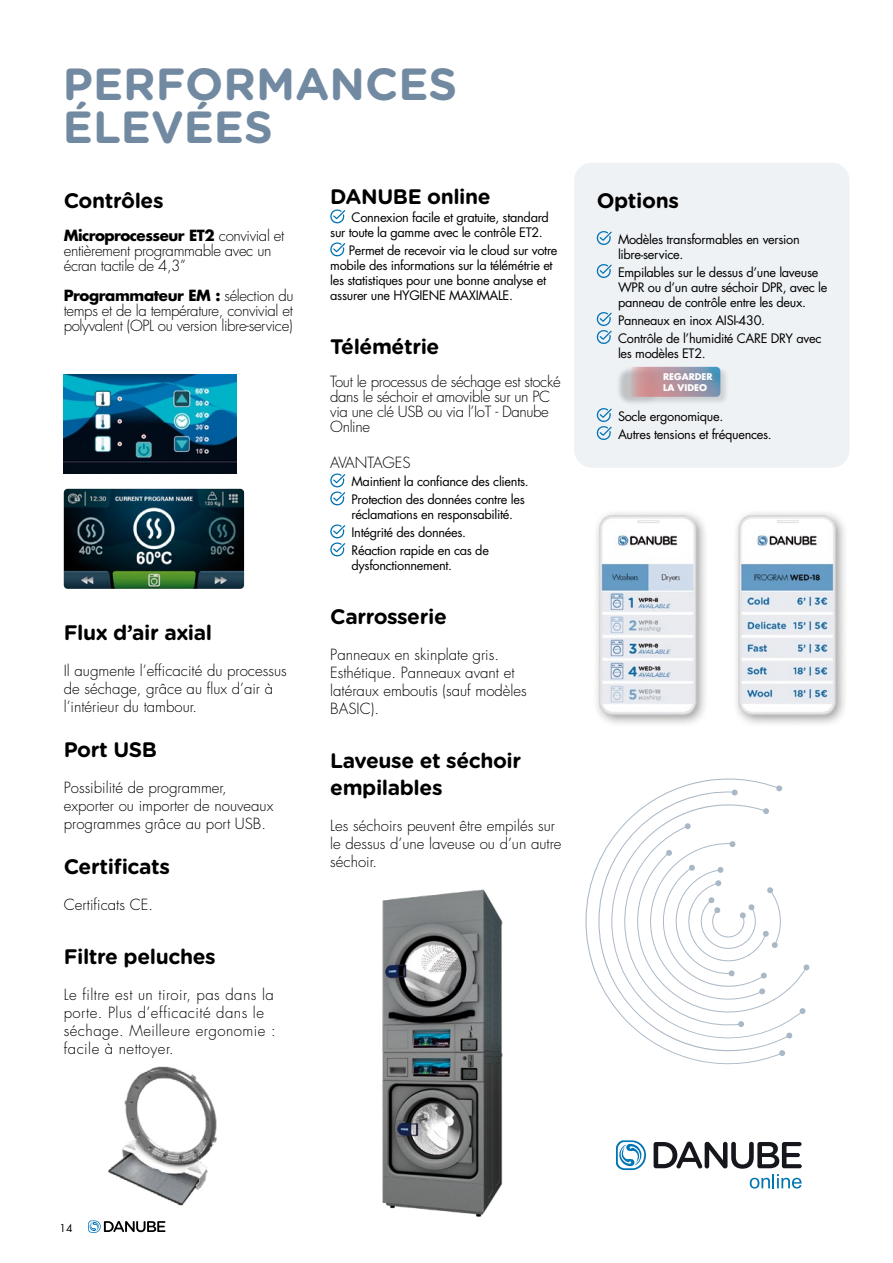
<style>
.page{position:relative;width:893px;height:1263px;background:#fff}
.page>*{position:absolute;margin:0;border:0;box-sizing:border-box;transform-origin:0 0}
.t1{font:700 45px/43.5px "Gotham Rounded";color:#728aa1}
.t2{font:700 21px/27px "Gotham Rounded";letter-spacing:-.02em;color:#000}
.t3{font:300 15px/18px "Futura Std";color:#000}
.t4{font:300 15px/15px "Futura Std";letter-spacing:-.025em;color:#000}
.t5{font:300 15px/18px "Futura Std";letter-spacing:.03em;color:#000}
.t6{font:12.75px/15px "Futura Std";letter-spacing:-.025em;color:#000}
.t7{font:10.5px "Futura Std";color:#000}
.t8{font:700 9px/10.8px "Futura Std";color:#fff}
.s1{font-weight:700}
</style>
<div class="page">
<div style="left:574px;top:163px;width:276px;height:305px;background:#eff2f5;border-radius:18px"></div>
<svg style="left:330px;top:209px;width:15px;height:15px"></svg>
<svg style="left:330px;top:242px;width:15px;height:15px"></svg>
<svg style="left:330px;top:473px;width:15px;height:33px"></svg>
<svg style="left:330px;top:524px;width:15px;height:33px"></svg>
<svg style="left:596px;top:231px;width:16px;height:14px"></svg>
<svg style="left:596px;top:264px;width:16px;height:14px"></svg>
<svg style="left:596px;top:312px;width:16px;height:32px"></svg>
<svg style="left:596px;top:408px;width:16px;height:32px"></svg>
<svg style="left:88px;top:1220px;width:78px;height:13px"></svg>
<img style="left:64px;top:374px;width:173px;height:100px">
<img style="left:108px;top:1066px;width:109px;height:140px">
<img style="left:64px;top:489px;width:180px;height:100px">
<img style="left:382px;top:889px;width:121px;height:328px">
<svg style="left:654px;top:1141px;width:148px;height:47px"></svg>
<svg style="left:616px;top:1140px;width:30px;height:30px"></svg>
<svg style="left:585px;top:778px;width:197px;height:287px"></svg>
<svg style="left:731px;top:789px;width:7px;height:7px"></svg>
<svg style="left:763px;top:808px;width:6px;height:6px"></svg>
<svg style="left:776px;top:785px;width:6px;height:7px"></svg>
<svg style="left:779px;top:1050px;width:6px;height:6px"></svg>
<svg style="left:624px;top:823px;width:186px;height:216px"></svg>
<img style="left:596px;top:512px;width:249px;height:212px">
<div style="left:616px;top:366px;width:113px;height:40px;background:#000;opacity:.2"></div>
<svg style="left:629px;top:367px;width:91px;height:30px;background:#a996a4"></svg>
<h1 class="t1" style="left:63px;top:60px;width:396px">PERFORMANCES<br>ÉLEVÉES</h1>
<h2 class="t2" style="left:64px;top:186px;width:101px">Contrôles</h2>
<p class="t4" style="left:64px;top:228px;width:222px"><span class="s1">Microprocesseur ET2</span> convivial et entièrement programmable avec un écran tactile de 4,3”</p>
<p class="t3" style="left:64px;top:288px;width:231px;line-height:15px;text-align:justify"><span class="s1">Programmateur EM :</span> sélection du temps et de la température, convivial et polyvalent (OPL ou version libre-service)</p>
<h2 class="t2" style="left:64px;top:618px;width:150px">Flux d’air axial</h2>
<p class="t3" style="left:64px;top:661px;width:224px">Il augmente l’efficacité du processus de séchage, grâce au flux d’air à l’intérieur du tambour.</p>
<h2 class="t2" style="left:64px;top:735px;width:95px">Port USB</h2>
<p class="t3" style="left:64px;top:778px;width:211px">Possibilité de programmer, exporter ou importer de nouveaux programmes grâce au port USB.</p>
<h2 class="t2" style="left:64px;top:852px;width:108px">Certificats</h2>
<p class="t3" style="left:64px;top:895px;width:91px">Certificats CE.</p>
<h2 class="t2" style="left:64px;top:942px;width:153px">Filtre peluches</h2>
<p class="t5" style="left:64px;top:985px;width:213px">Le filtre est un tiroir, pas dans la porte. Plus d’efficacité dans le séchage. Meilleure ergonomie : facile à nettoyer.</p>
<h2 class="t2" style="left:330px;top:182px;width:162px">DANUBE online</h2>
<p class="t6" style="left:330px;top:210px;width:220px;text-indent:21px">Connexion facile et gratuite, standard sur toute la gamme avec le contrôle ET2.</p>
<p class="t6" style="left:330px;top:243px;width:229px;text-indent:18px">Permet de recevoir via le cloud sur votre mobile des informations sur la télémétrie et les statistiques pour une bonne analyse et assurer une HYGIENE MAXIMALE.</p>
<h2 class="t2" style="left:330px;top:332px;width:111px">Télémétrie</h2>
<p class="t4" style="left:330px;top:374px;width:232px">Tout le processus de séchage est stocké dans le séchoir et amovible sur un PC via une clé USB ou via l’IoT - Danube<br>Online</p>
<p class="t3" style="left:330px;top:454px;width:82px">AVANTAGES</p>
<p class="t6" style="left:351px;top:472px;width:179px;line-height:18px">Maintient la confiance des clients.<br>Protection des données contre les</p>
<p class="t6" style="left:351px;top:505px;width:163px;line-height:18px">réclamations en responsabilité.<br>Intégrité des données.<br>Réaction rapide en cas de</p>
<p class="t6" style="left:351px;top:558px;width:102px">dysfonctionnement.</p>
<h2 class="t2" style="left:330px;top:602px;width:118px">Carrosserie</h2>
<p class="t3" style="left:330px;top:646px;width:198px">Panneaux en skinplate gris.<br>Esthétique. Panneaux avant et latéraux emboutis (sauf modèles<br>BASIC).</p>
<h2 class="t2" style="left:330px;top:746px;width:193px">Laveuse et séchoir empilables</h2>
<p class="t3" style="left:330px;top:817px;width:233px">Les séchoirs peuvent être empilés sur le dessus d’une laveuse ou d’un autre séchoir.</p>
<h2 class="t2" style="left:597px;top:186px;width:84px">Options</h2>
<p class="t6" style="left:618px;top:231px;width:183px">Modèles transformables en version libre-service.</p>
<p class="t6" style="left:618px;top:264px;width:211px">Empilables sur le dessus d’une laveuse<br>WPR ou d’un autre séchoir DPR, avec le panneau de contrôle entre les deux.</p>
<p class="t6" style="left:618px;top:311px;width:205px;line-height:18px">Panneaux en inox AISI-430.<br>Contrôle de l’humidité CARE DRY avec</p>
<p class="t6" style="left:618px;top:345px;width:89px">les modèles ET2.</p>
<p class="t8" style="left:663px;top:371px;width:51px">REGARDER<br>LA VIDEO</p>
<p class="t6" style="left:618px;top:407px;width:155px;line-height:18px">Socle ergonomique.<br>Autres tensions et fréquences.</p>
<p class="t7" style="left:60px;top:1221px;width:14px">14</p>
</div>
